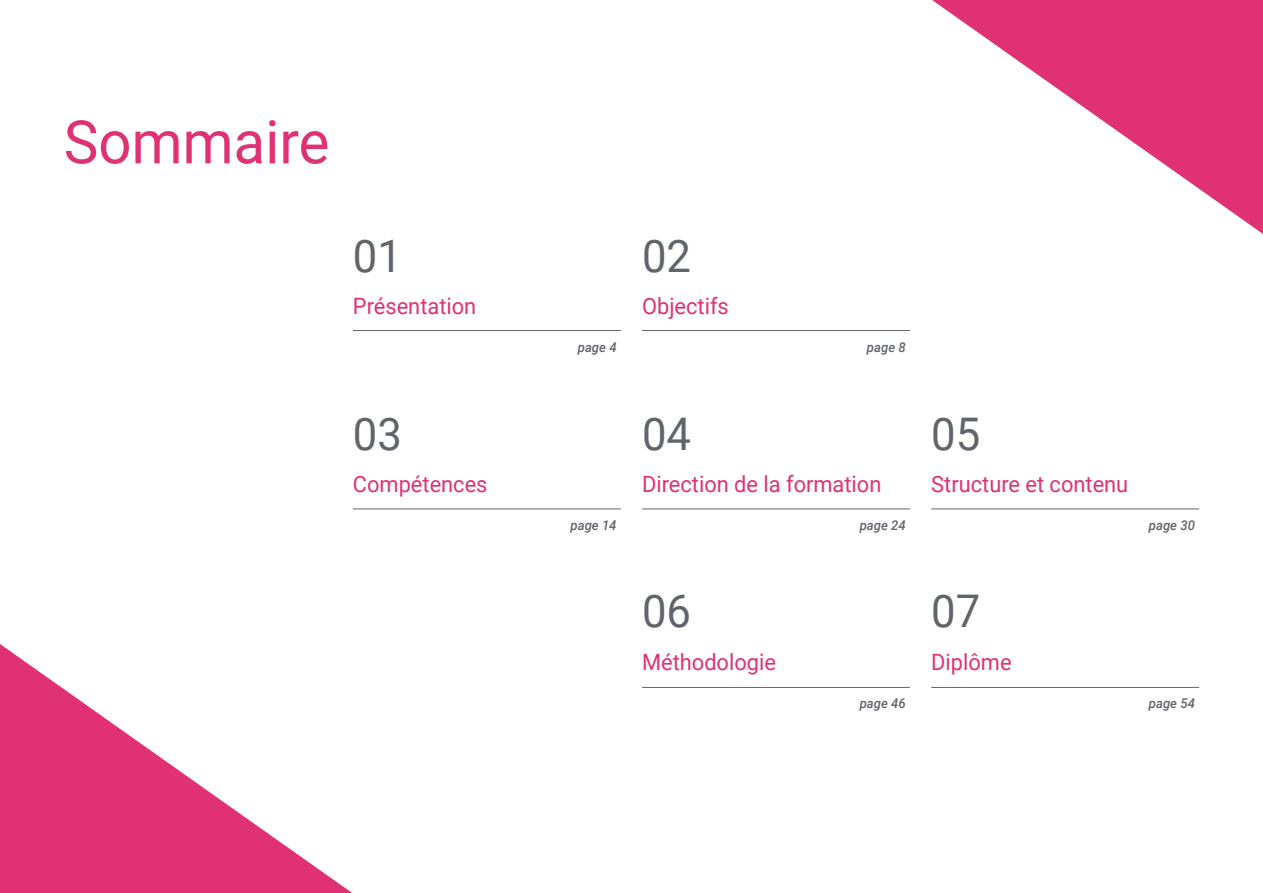
<style>
.page{position:relative;width:1263px;height:893px;background:#fff}
.page>*{position:absolute;margin:0;border:0;box-sizing:border-box;transform-origin:0 0}
.t1{font:60px "Roboto";color:#df3174}
.t2{font:45px "Roboto";color:#61646a}
.t3{font:22.5px "Roboto";color:#df3174}
.t4{font:italic 500 13.5px "Roboto";color:#61646a}
</style>
<div class="page">
<hr style="left:353px;top:330px;width:268px;height:1px;background:#61646a">
<hr style="left:931px;top:509px;width:268px;height:1px;background:#61646a">
<hr style="left:642px;top:330px;width:268px;height:1px;background:#61646a">
<hr style="left:642px;top:687px;width:268px;height:1px;background:#61646a">
<hr style="left:353px;top:509px;width:268px;height:1px;background:#61646a">
<hr style="left:931px;top:687px;width:268px;height:1px;background:#61646a">
<hr style="left:642px;top:509px;width:268px;height:1px;background:#61646a">
<svg style="left:0;top:644px;width:352px;height:249px"></svg>
<svg style="left:932px;top:0;width:331px;height:234px"></svg>
<h1 class="t1" style="left:64px;top:100px;width:267px">Sommaire</h1>
<h2 class="t2" style="left:353px;top:224px;width:51px">01</h2>
<h2 class="t2" style="left:642px;top:224px;width:51px">02</h2>
<p class="t3" style="left:353px;top:290px;width:125px">Présentation</p>
<p class="t3" style="left:642px;top:290px;width:88px">Objectifs</p>
<p class="t4" style="left:578px;top:337px;width:40px">page 4</p>
<p class="t4" style="left:867px;top:337px;width:40px">page 8</p>
<h2 class="t2" style="left:353px;top:402px;width:51px">03</h2>
<h2 class="t2" style="left:642px;top:402px;width:51px">04</h2>
<p class="t3" style="left:353px;top:468px;width:136px">Compétences</p>
<p class="t3" style="left:642px;top:468px;width:241px">Direction de la formation</p>
<p class="t4" style="left:570px;top:516px;width:48px">page 14</p>
<p class="t4" style="left:860px;top:516px;width:48px">page 24</p>
<h2 class="t2" style="left:642px;top:580px;width:51px">06</h2>
<p class="t3" style="left:642px;top:646px;width:135px">Méthodologie</p>
<p class="t4" style="left:860px;top:693px;width:48px">page 46</p>
<h2 class="t2" style="left:931px;top:402px;width:51px">05</h2>
<p class="t3" style="left:931px;top:468px;width:198px">Structure et contenu</p>
<p class="t4" style="left:1149px;top:516px;width:48px">page 30</p>
<h2 class="t2" style="left:931px;top:580px;width:51px">07</h2>
<p class="t3" style="left:931px;top:646px;width:82px">Diplôme</p>
<p class="t4" style="left:1149px;top:693px;width:48px">page 54</p>
</div>
